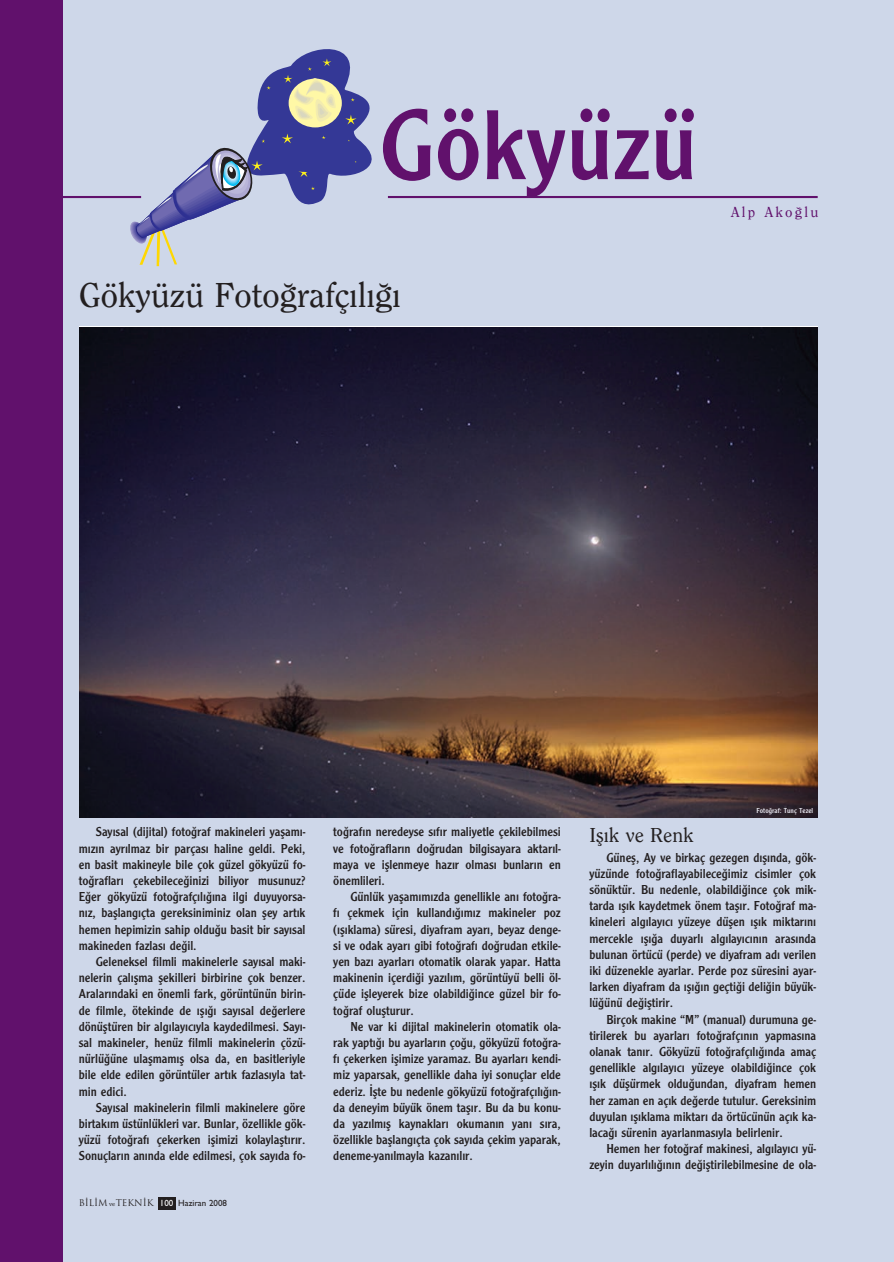
<style>
.page{position:relative;width:894px;height:1262px;background:#fff}
.page>*{position:absolute;margin:0;border:0;box-sizing:border-box;transform-origin:0 0}
.t1{font:103.2px "Clearface Gothic";color:#61116c}
.t2{font:500 36px "Clearface";letter-spacing:-.01em;color:#231f20}
.t3{font:500 21px "Clearface";letter-spacing:-.005em;color:#231f20}
.t4{font:500 15px "Clearface";letter-spacing:.15em;color:#61116c}
.t5{font:13.5px/16.2px "Clearface Gothic";letter-spacing:-.005em;color:#231f20;text-align:justify}
.t6{font:9px "Trajan Plain";color:#231f20}
.t7{font:7.5px "Clearface Gothic";color:#ececf5}
.s1{font-family:"Bookman Old Style";font-size:6px}
.s2{font-family:"Gill Sans";font-weight:500;color:#fff}
.s3{font-family:"Gill Sans";font-weight:500}
</style>
<div class="page">
<div style="left:1px;top:0;width:892px;height:1262px;background:#ced7e9"></div>
<svg style="left:130px;top:49px;width:264px;height:217px"></svg>
<hr style="left:46px;top:196px;width:95px;height:2px;background:#61116c">
<hr style="left:388px;top:196px;width:429px;height:2px;background:#61116c">
<div style="left:0;top:0;width:63px;height:1262px;background:#61116c"></div>
<div style="left:158px;top:1196px;width:17px;height:13px;background:#231f20"></div>
<img style="left:79px;top:328px;width:738px;height:489px">
<h1 class="t1" style="left:379px;top:106px;width:319px">Gökyüzü</h1>
<h2 class="t2" style="left:79px;top:281px;width:323px">Gökyüzü Foto¤rafç›l›¤›</h2>
<p class="t4" style="left:730px;top:206px;width:89px">Alp Ako¤lu</p>
<p class="t7" style="left:756px;top:807px;width:58px">Foto¤raf: Tunç Tezel</p>
<p class="t5" style="left:79px;top:824px;width:228px;text-indent:17px">Say›sal (dijital) foto¤raf makineleri yaflam›- m›z›n ayr›lmaz bir parças› haline geldi. Peki, en basit makineyle bile çok güzel gökyüzü fo&shy;to¤raflar› çekebilece¤inizi biliyor musunuz?<br>E¤er gökyüzü foto¤rafç›l›¤›na ilgi duyuyorsa&shy;n›z, bafllang›çta gereksiniminiz olan fley art›k hemen hepimizin sahip oldu¤u basit bir say›sal makineden fazlas› de¤il.</p>
<p class="t5" style="left:79px;top:954px;width:228px;text-indent:17px">Geleneksel filmli makinelerle say›sal maki&shy;nelerin çal›flma flekilleri birbirine çok benzer.<br>Aralar›ndaki en önemli fark, görüntünün birin&shy;de filmle, ötekinde de ›fl›¤› say›sal de¤erlere dönüfltüren bir alg›lay›c›yla kaydedilmesi. Say›- sal makineler, henüz filmli makinelerin çözü&shy;nürlü¤üne ulaflmam›fl olsa da, en basitleriyle bile elde edilen görüntüler art›k fazlas›yla tat&shy;min edici.</p>
<p class="t5" style="left:79px;top:1100px;width:228px;text-indent:17px">Say›sal makinelerin filmli makinelere göre birtak›m üstünlükleri var. Bunlar, özellikle gök&shy;yüzü foto¤raf› çekerken iflimizi kolaylaflt›r›r.<br>Sonuçlar›n an›nda elde edilmesi, çok say›da fo-</p>
<p class="t6" style="left:79px;top:1198px;width:150px">B‹L‹M <span class="s1">ve</span>TEKN‹K <span class="s2">100</span> <span class="s3">Haziran 2008</span></p>
<p class="t5" style="left:333px;top:824px;width:229px">to¤raf›n neredeyse s›f›r maliyetle çekilebilmesi ve foto¤raflar›n do¤rudan bilgisayara aktar›l&shy;maya ve ifllenmeye haz›r olmas› bunlar›n en önemlileri.</p>
<p class="t5" style="left:333px;top:889px;width:229px;text-indent:17px">Günlük yaflam›m›zda genellikle an› foto¤ra&shy;f› çekmek için kulland›¤›m›z makineler poz (›fl›klama) süresi, diyafram ayar›, beyaz denge&shy;si ve odak ayar› gibi foto¤raf› do¤rudan etkile&shy;yen baz› ayarlar› otomatik olarak yapar. Hatta makinenin içerdi¤i yaz›l›m, görüntüyü belli öl&shy;çüde iflleyerek bize olabildi¤ince güzel bir fo&shy;to¤raf oluflturur.</p>
<p class="t5" style="left:333px;top:1019px;width:229px;text-indent:17px">Ne var ki dijital makinelerin otomatik ola&shy;rak yapt›¤› bu ayarlar›n ço¤u, gökyüzü foto¤ra&shy;f› çekerken iflimize yaramaz. Bu ayarlar› kendi&shy;miz yaparsak, genellikle daha iyi sonuçlar elde ederiz. ‹flte bu nedenle gökyüzü foto¤rafç›l›¤›n&shy;da deneyim büyük önem tafl›r. Bu da bu konu&shy;da yaz›lm›fl kaynaklar› okuman›n yan› s›ra, özellikle bafllang›çta çok say›da çekim yaparak, deneme-yan›lmayla kazan›l›r.</p>
<h3 class="t3" style="left:589px;top:827px;width:106px">Ifl›k ve Renk</h3>
<p class="t5" style="left:589px;top:850px;width:228px;text-indent:17px">Günefl, Ay ve birkaç gezegen d›fl›nda, gök&shy;yüzünde foto¤raflayabilece¤imiz cisimler çok sönüktür. Bu nedenle, olabildi¤ince çok mik&shy;tarda ›fl›k kaydetmek önem tafl›r. Foto¤raf ma&shy;kineleri alg›lay›c› yüzeye düflen ›fl›k miktar›n› mercekle ›fl›¤a duyarl› alg›lay›c›n›n aras›nda bulunan örtücü (perde) ve diyafram ad› verilen iki düzenekle ayarlar. Perde poz süresini ayar&shy;larken diyafram da ›fl›¤›n geçti¤i deli¤in büyük&shy;lü¤ünü de¤ifltirir.</p>
<p class="t5" style="left:589px;top:1012px;width:228px;text-indent:17px">Birçok makine “M” (manual) durumuna ge&shy;tirilerek bu ayarlar› foto¤rafç›n›n yapmas›na olanak tan›r. Gökyüzü foto¤rafç›l›¤›nda amaç genellikle alg›lay›c› yüzeye olabildi¤ince çok ›fl›k düflürmek oldu¤undan, diyafram hemen her zaman en aç›k de¤erde tutulur. Gereksinim duyulan ›fl›klama miktar› da örtücünün aç›k ka&shy;laca¤› sürenin ayarlanmas›yla belirlenir.</p>
<p class="t5" style="left:589px;top:1141px;width:228px;text-align:right">Hemen her foto¤raf makinesi, alg›lay›c› yü&shy;zeyin duyarl›l›¤›n›n de¤ifltirilebilmesine de ola-</p>
</div>
